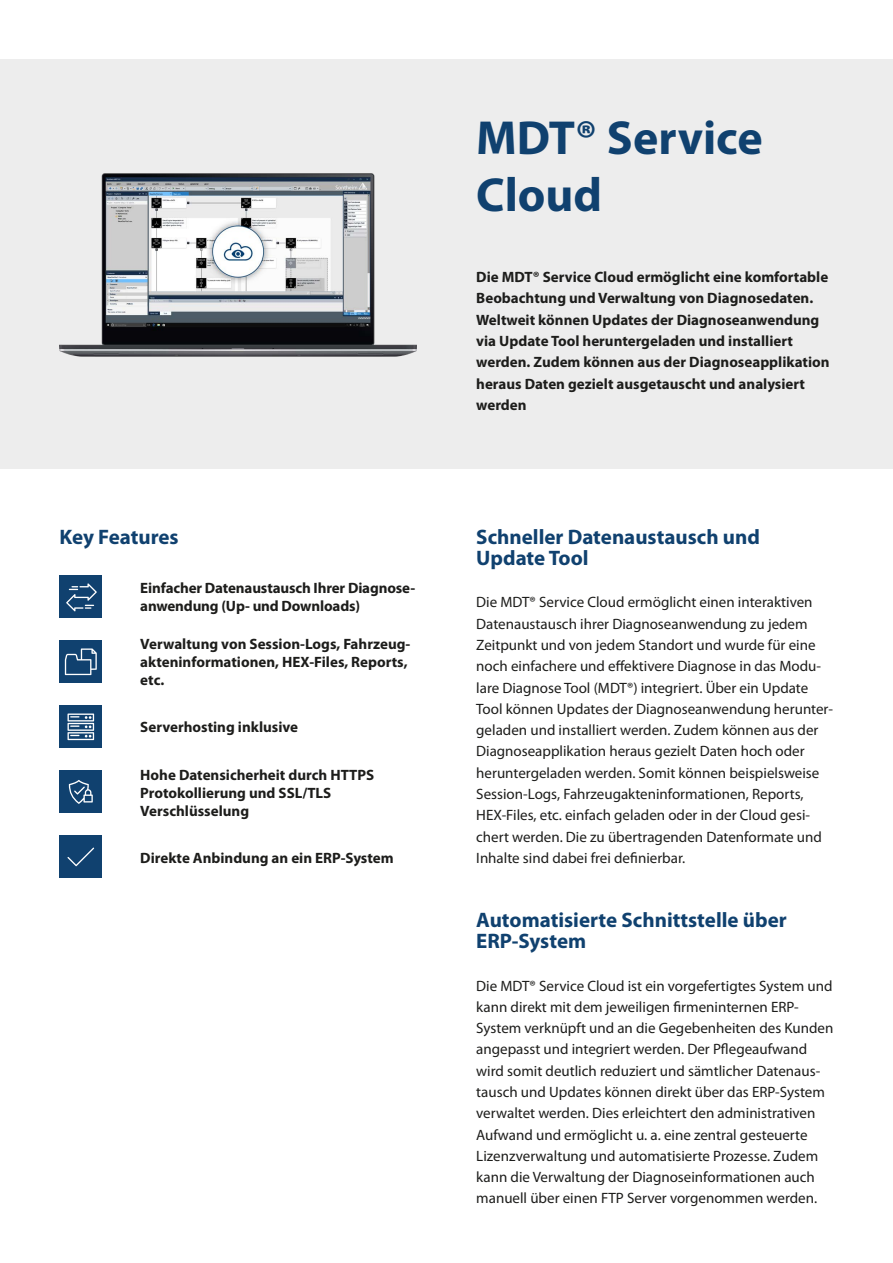
<style>
.page{position:relative;width:893px;height:1263px;background:#fff}
.page>*{position:absolute;margin:0;border:0;box-sizing:border-box;transform-origin:0 0}
.t1{font:700 48px/57px "Myriad Pro";color:#10416f}
.t2{font:700 21px/21.3px "Myriad Pro";color:#10416f}
.t3{font:15px/21.3px "Myriad Pro";color:#1d1d1b}
.t4{font:700 15px/21.3px "Myriad Pro";color:#1d1d1b}
</style>
<div class="page">
<div style="left:0;top:59px;width:893px;height:410px;background:#ededed"></div>
<img style="left:60px;top:173px;width:357px;height:184px">
<div style="left:60px;top:640px;width:42px;height:43px;background:#10416f"></div>
<svg style="left:65px;top:648px;width:32px;height:27px"></svg>
<div style="left:60px;top:705px;width:42px;height:43px;background:#10416f"></div>
<svg style="left:68px;top:713px;width:26px;height:27px"></svg>
<div style="left:60px;top:836px;width:42px;height:42px;background:#10416f"></div>
<svg style="left:67px;top:847px;width:27px;height:19px"></svg>
<div style="left:60px;top:575px;width:42px;height:43px;background:#10416f"></div>
<svg style="left:66px;top:583px;width:31px;height:28px"></svg>
<div style="left:60px;top:770px;width:42px;height:43px;background:#10416f"></div>
<svg style="left:69px;top:780px;width:24px;height:24px"></svg>
<h2 class="t2" style="left:60px;top:525px;width:121px">Key Features</h2>
<p class="t4" style="left:140px;top:579px;width:276px;line-height:18px">Einfacher Datenaustausch Ihrer Diagnose&shy;anwendung (Up- und Downloads)</p>
<p class="t4" style="left:140px;top:635px;width:272px;line-height:18px">Verwaltung von Session-Logs, Fahrzeug&shy;akteninformationen, HEX-Files, Reports, etc.</p>
<p class="t4" style="left:140px;top:716px;width:159px">Serverhosting inklusive</p>
<p class="t4" style="left:140px;top:765px;width:235px;line-height:18px">Hohe Datensicherheit durch HTTPS<br>Protokollierung und SSL/TLS<br>Verschlüsselung</p>
<p class="t4" style="left:140px;top:846px;width:255px">Direkte Anbindung an ein ERP-System</p>
<h1 class="t1" style="left:476px;top:108px;width:288px">MDT® Service<br>Cloud</h1>
<p class="t4" style="left:476px;top:266px;width:355px">Die MDT® Service Cloud ermöglicht eine komfortable Beobachtung und Verwaltung von Diagnosedaten.<br>Weltweit können Updates der Diagnoseanwendung via Update Tool heruntergeladen und installiert werden. Zudem können aus der Diagnoseapplikation heraus Daten gezielt ausgetauscht und analysiert werden</p>
<h2 class="t2" style="left:476px;top:525px;width:285px">Schneller Datenaustausch und<br>Update Tool</h2>
<p class="t3" style="left:476px;top:591px;width:358px">Die MDT® Service Cloud ermöglicht einen interaktiven Datenaustausch ihrer Diagnoseanwendung zu jedem Zeitpunkt und von jedem Standort und wurde für eine noch einfachere und effektivere Diagnose in das Modu&shy;lare Diagnose Tool (MDT®) integriert. Über ein Update Tool können Updates der Diagnoseanwendung herunter&shy;geladen und installiert werden. Zudem können aus der Diagnoseapplikation heraus gezielt Daten hoch oder heruntergeladen werden. Somit können beispielsweise Session-Logs, Fahrzeugakteninformationen, Reports, HEX-Files, etc. einfach geladen oder in der Cloud gesi&shy;chert werden. Die zu übertragenden Datenformate und Inhalte sind dabei frei definierbar.</p>
<h2 class="t2" style="left:476px;top:908px;width:312px">Automatisierte Schnittstelle über<br>ERP-System</h2>
<p class="t3" style="left:476px;top:975px;width:359px">Die MDT® Service Cloud ist ein vorgefertigtes System und kann direkt mit dem jeweiligen firmeninternen ERP-System verknüpft und an die Gegebenheiten des Kunden angepasst und integriert werden. Der Pflegeaufwand wird somit deutlich reduziert und sämtlicher Datenaus&shy;tausch und Updates können direkt über das ERP-System verwaltet werden. Dies erleichtert den administrativen Aufwand und ermöglicht u. a. eine zentral gesteuerte Lizenzverwaltung und automatisierte Prozesse. Zudem kann die Verwaltung der Diagnoseinformationen auch manuell über einen FTP Server vorgenommen werden.</p>
</div>
